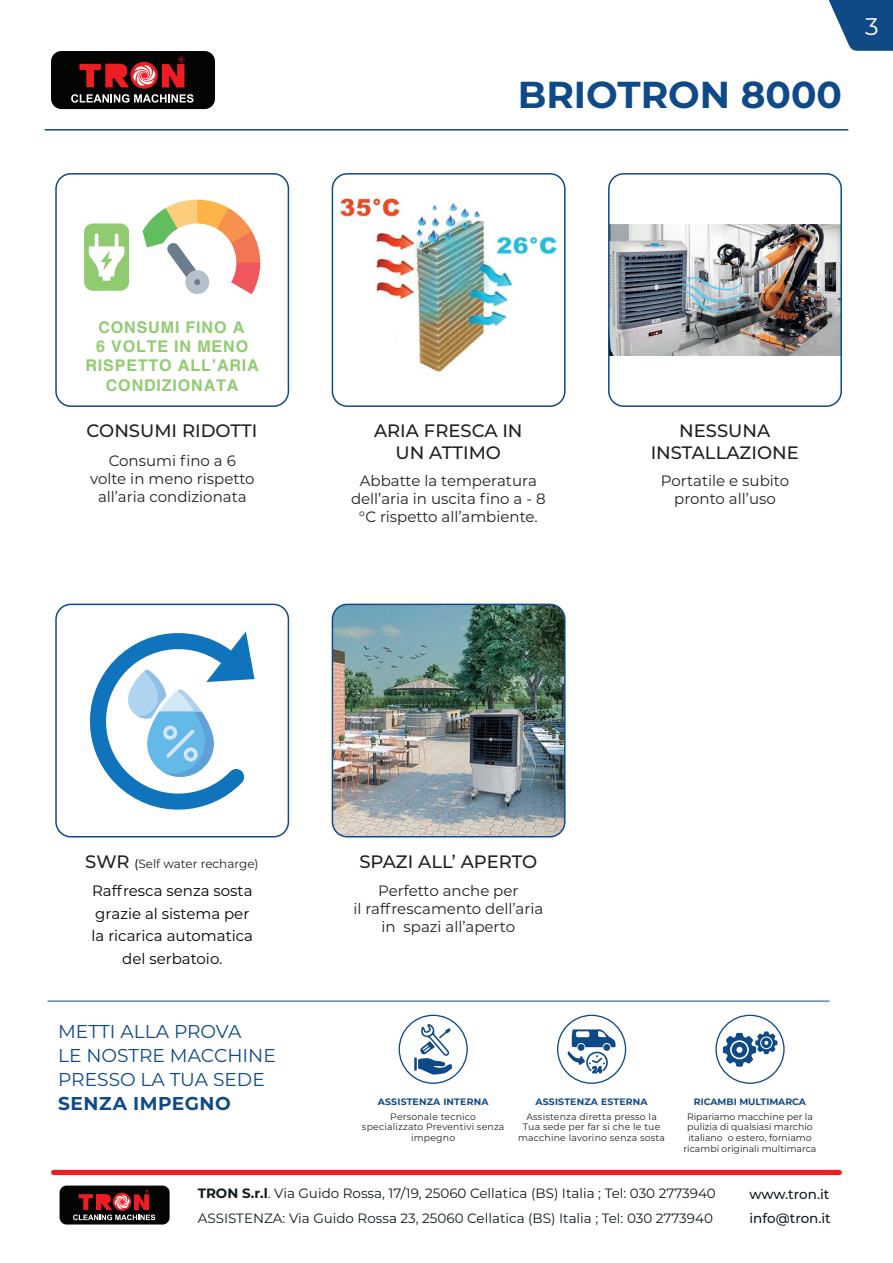
<style>
.page{position:relative;width:893px;height:1263px;background:#fff}
.page>*{position:absolute;margin:0;border:0;box-sizing:border-box;transform-origin:0 0}
.t1{font:700 37.5px "Montserrat";color:#0f4a88}
.t2{font:24px "Montserrat";color:#fff}
.t3{font:18.6px/24px "Montserrat";color:#0f4a88}
.t4{font:700 18.6px "Montserrat";letter-spacing:.025em;color:#0f4a88}
.t5{font:500 18px/21.6px "Montserrat";color:#231f20;text-align:center}
.t6{font:700 16.2px/19.4px "Helvetica";letter-spacing:.05em;color:#91cb72;text-align:center}
.t7{font:15px/18px "Montserrat";color:#231f20;text-align:center}
.t8{font:15px/22.5px "Montserrat";color:#000;text-align:center}
.t9{font:13.5px/24.5px "Montserrat";color:#0f1a1e}
.t10{font:500 13.5px/23.7px "Montserrat";color:#0f1a1e}
.t11{font:12px "Montserrat";color:#231f20}
.t12{font:9.3px/10.6px "Montserrat";letter-spacing:.005em;color:#231f20;text-align:center}
.t13{font:700 9.3px "Montserrat";letter-spacing:.02em;color:#0f4a88}
.t14{font:700 9.3px "Montserrat";color:#0f4a88}
.s1{font-weight:500;font-size:18px}
.s2{font-weight:500}
.s3{font-weight:700}
</style>
<div class="page">
<div style="left:51px;top:51px;width:164px;height:58px;background:#040503;border-radius:10px"></div>
<svg style="left:162px;top:56px;width:22px;height:32px"></svg>
<svg style="left:131px;top:62px;width:27px;height:27px"></svg>
<svg style="left:71px;top:94px;width:122px;height:9px"></svg>
<svg style="left:79px;top:64px;width:76px;height:23px"></svg>
<svg style="left:828px;top:0;width:65px;height:51px"></svg>
<hr style="left:45px;top:129px;width:803px;height:2px;background:#0f4a88">
<div style="left:399px;top:1015px;width:69px;height:69px;border:1px solid #0f4a88;border-radius:50%"></div>
<svg style="left:414px;top:1024px;width:38px;height:51px"></svg>
<div style="left:557px;top:1015px;width:69px;height:69px;border:1px solid #0f4a88;border-radius:50%"></div>
<svg style="left:568px;top:1029px;width:48px;height:44px"></svg>
<div style="left:715px;top:1015px;width:70px;height:69px;border:1px solid #0f4a88;border-radius:50%"></div>
<svg style="left:723px;top:1031px;width:54px;height:36px"></svg>
<div style="left:84px;top:223px;width:45px;height:68px;background:#91cb70;border-radius:9px"></div>
<svg style="left:89px;top:234px;width:35px;height:47px"></svg>
<svg style="left:143px;top:200px;width:117px;height:94px"></svg>
<div style="left:55px;top:173px;width:234px;height:234px;border:2px solid #0f4a88;border-radius:15px"></div>
<svg style="left:89px;top:631px;width:165px;height:179px"></svg>
<div style="left:55px;top:604px;width:234px;height:233px;border:2px solid #0f4a88;border-radius:15px"></div>
<img style="left:332px;top:175px;width:231px;height:230px">
<div style="left:332px;top:173px;width:234px;height:234px;border:2px solid #0f4a88;border-radius:15px"></div>
<img style="left:332px;top:604px;width:232px;height:233px">
<div style="left:332px;top:604px;width:234px;height:233px;border:2px solid #0f4a88;border-radius:15px"></div>
<img style="left:611px;top:225px;width:228px;height:130px">
<div style="left:608px;top:173px;width:234px;height:234px;border:2px solid #0f4a88;border-radius:15px"></div>
<div style="left:54px;top:1170px;width:785px;height:5px;background:#ee1d23"></div>
<div style="left:60px;top:1185px;width:110px;height:39px;background:#040503;border-radius:7px"></div>
<svg style="left:73px;top:1189px;width:82px;height:31px"></svg>
<hr style="left:48px;top:1001px;width:781px;height:1px;background:#0f4a88">
<h3 class="t6" style="left:85px;top:317px;width:175px">CONSUMI FINO A<br>6 VOLTE IN MENO<br>RISPETTO ALL’ARIA<br>CONDIZIONATA</h3>
<h3 class="t5" style="left:86px;top:419px;width:172px">CONSUMI RIDOTTI</h3>
<h3 class="t7" style="left:90px;top:451px;width:166px">Consumi fino a 6 volte in meno rispetto all’aria condizionata</h3>
<h1 class="t1" style="left:518px;top:68px;width:326px">BRIOTRON 8000</h1>
<h2 class="t2" style="left:865px;top:10px;width:15px">3</h2>
<h3 class="t5" style="left:374px;top:419px;width:150px">ARIA FRESCA IN<br>UN ATTIMO</h3>
<h3 class="t7" style="left:351px;top:471px;width:196px">Abbatte la temperatura dell’aria in uscita fino a - 8 °C rispetto all’ambiente.</h3>
<h3 class="t5" style="left:651px;top:419px;width:150px">NESSUNA<br>INSTALLAZIONE</h3>
<h3 class="t7" style="left:661px;top:471px;width:130px">Portatile e subito pronto all’uso</h3>
<p class="t11" style="left:85px;top:855px;width:175px"><span class="s1">SWR</span> <span class="s2">(</span>Self water recharge)</p>
<h3 class="t8" style="left:92px;top:879px;width:163px">Raffresca senza sosta grazie al sistema per la ricarica automatica del serbatoio.</h3>
<h3 class="t5" style="left:359px;top:850px;width:179px">SPAZI ALL’ APERTO</h3>
<h3 class="t7" style="left:353px;top:881px;width:191px">Perfetto anche per<br>il raffrescamento dell’aria in spazi all’aperto</h3>
<h3 class="t3" style="left:58px;top:1019px;width:219px">METTI ALLA PROVA<br>LE NOSTRE MACCHINE<br>PRESSO LA TUA SEDE</h3>
<h3 class="t4" style="left:58px;top:1090px;width:174px">SENZA IMPEGNO</h3>
<p class="t13" style="left:378px;top:1095px;width:112px">ASSISTENZA INTERNA</p>
<p class="t13" style="left:535px;top:1095px;width:114px">ASSISTENZA ESTERNA</p>
<p class="t14" style="left:694px;top:1095px;width:114px">RICAMBI MULTIMARCA</p>
<p class="t12" style="left:362px;top:1111px;width:144px">Personale tecnico specializzato Preventivi senza impegno</p>
<p class="t12" style="left:518px;top:1111px;width:148px">Assistenza diretta presso la<br>Tua sede per far si che le tue macchine lavorino senza sosta</p>
<p class="t12" style="left:684px;top:1111px;width:134px">Ripariamo macchine per la pulizia di qualsiasi marchio italiano o estero, forniamo ricambi originali multimarca</p>
<h3 class="t9" style="left:198px;top:1181px;width:520px"><span class="s3">TRON S.r.l</span>. Via Guido Rossa, 17/19, 25060 Cellatica (BS) Italia ; Tel: 030 2773940<br>ASSISTENZA: Via Guido Rossa 23, 25060 Cellatica (BS) Italia ; Tel: 030 2773940</h3>
<h3 class="t10" style="left:749px;top:1182px;width:83px">www.tron.it info@tron.it</h3>
</div>
